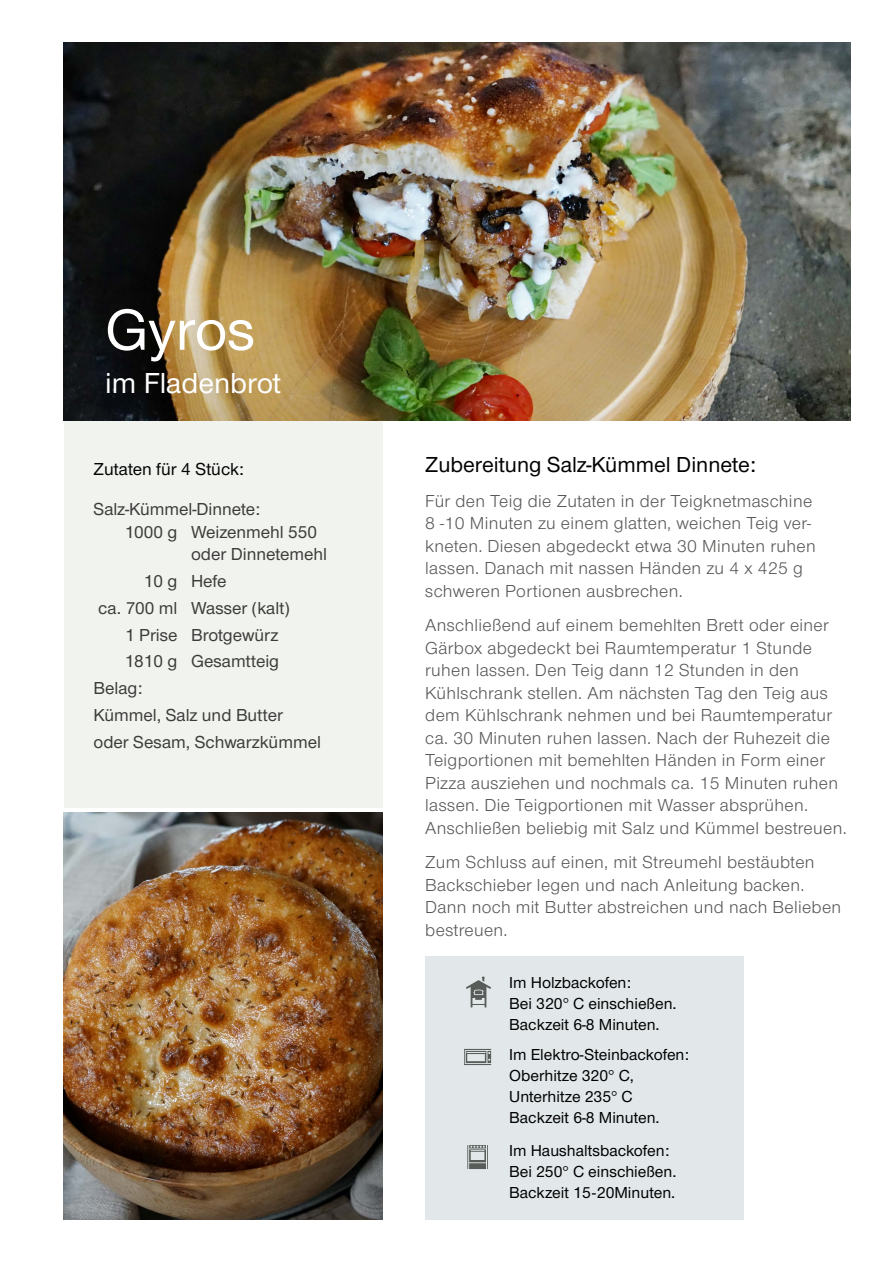
<style>
.page{position:relative;width:893px;height:1263px;background:#fff}
.page>*{position:absolute;margin:0;border:0;box-sizing:border-box;transform-origin:0 0}
.t1{font:500 60px "Nimbus San Nov";color:#fff}
.t2{font:500 30px "Nimbus San Nov";color:#fff}
.t3{font:500 22.5px "Nimbus San Nov";color:#020203}
.t4{font:18px/22.5px "Nimbus San Nov";letter-spacing:.02em;color:#575756}
.t5{font:500 18px "Nimbus San Nov";color:#3c3c3b}
.t6{font:500 18px "Nimbus San Nov";color:#020203}
.t7{font:500 16.5px/21px "Nimbus San Nov";color:#000}
</style>
<div class="page">
<div style="left:64px;top:421px;width:319px;height:386px;background:#f1f3ee"></div>
<img style="left:64px;top:43px;width:786px;height:378px">
<div style="left:425px;top:956px;width:319px;height:264px;background:#e2e8ea"></div>
<svg style="left:466px;top:976px;width:25px;height:31px"></svg>
<svg style="left:464px;top:1049px;width:27px;height:16px"></svg>
<svg style="left:467px;top:1145px;width:21px;height:24px"></svg>
<img style="left:64px;top:813px;width:319px;height:407px">
<h1 class="t1" style="left:105px;top:295px;width:152px">Gyros</h1>
<h2 class="t2" style="left:105px;top:366px;width:178px">im Fladenbrot</h2>
<p class="t6" style="left:94px;top:458px;width:152px">Zutaten für 4 Stück:</p>
<p class="t5" style="left:94px;top:499px;width:168px">Salz-Kümmel-Dinnete:</p>
<p class="t5" style="left:125px;top:521px;width:194px">1000 g Weizenmehl 550</p>
<p class="t5" style="left:191px;top:544px;width:138px">oder Dinnetemehl</p>
<p class="t5" style="left:144px;top:570px;width:84px">10 g Hefe</p>
<p class="t5" style="left:98px;top:597px;width:193px">ca. 700 ml Wasser (kalt)</p>
<p class="t5" style="left:125px;top:624px;width:155px">1 Prise Brotgewürz</p>
<p class="t5" style="left:125px;top:651px;width:156px">1810 g Gesamtteig</p>
<p class="t5" style="left:94px;top:677px;width:51px">Belag:</p>
<p class="t5" style="left:94px;top:704px;width:191px">Kümmel, Salz und Butter</p>
<p class="t5" style="left:94px;top:731px;width:229px">oder Sesam, Schwarzkümmel</p>
<p class="t3" style="left:425px;top:451px;width:332px">Zubereitung Salz-Kümmel Dinnete:</p>
<p class="t4" style="left:425px;top:490px;width:392px">Für den Teig die Zutaten in der Teigknetmaschine 8 -10 Minuten zu einem glatten, weichen Teig ver&shy;kneten. Diesen abgedeckt etwa 30 Minuten ruhen lassen. Danach mit nassen Händen zu 4 x 425 g schweren Portionen ausbrechen.</p>
<p class="t4" style="left:425px;top:614px;width:423px">Anschließend auf einem bemehlten Brett oder einer Gärbox abgedeckt bei Raumtemperatur 1 Stunde ruhen lassen. Den Teig dann 12 Stunden in den Kühlschrank stellen. Am nächsten Tag den Teig aus dem Kühlschrank nehmen und bei Raumtemperatur ca. 30 Minuten ruhen lassen. Nach der Ruhezeit die Teigportionen mit bemehlten Händen in Form einer Pizza ausziehen und nochmals ca. 15 Minuten ruhen lassen. Die Teigportionen mit Wasser absprühen.<br>Anschließen beliebig mit Salz und Kümmel bestreuen.</p>
<p class="t4" style="left:425px;top:851px;width:417px">Zum Schluss auf einen, mit Streumehl bestäubten Backschieber legen und nach Anleitung backen.<br>Dann noch mit Butter abstreichen und nach Belieben bestreuen.</p>
<p class="t7" style="left:509px;top:971px;width:169px">Im Holzbackofen:<br>Bei 320° C einschießen.<br>Backzeit 6-8 Minuten.</p>
<p class="t7" style="left:509px;top:1044px;width:181px">Im Elektro-Steinbackofen:<br>Oberhitze 320° C,<br>Unterhitze 235° C<br>Backzeit 6-8 Minuten.</p>
<p class="t7" style="left:509px;top:1140px;width:169px">Im Haushaltsbackofen:<br>Bei 250° C einschießen.<br>Backzeit 15-20Minuten.</p>
</div>
